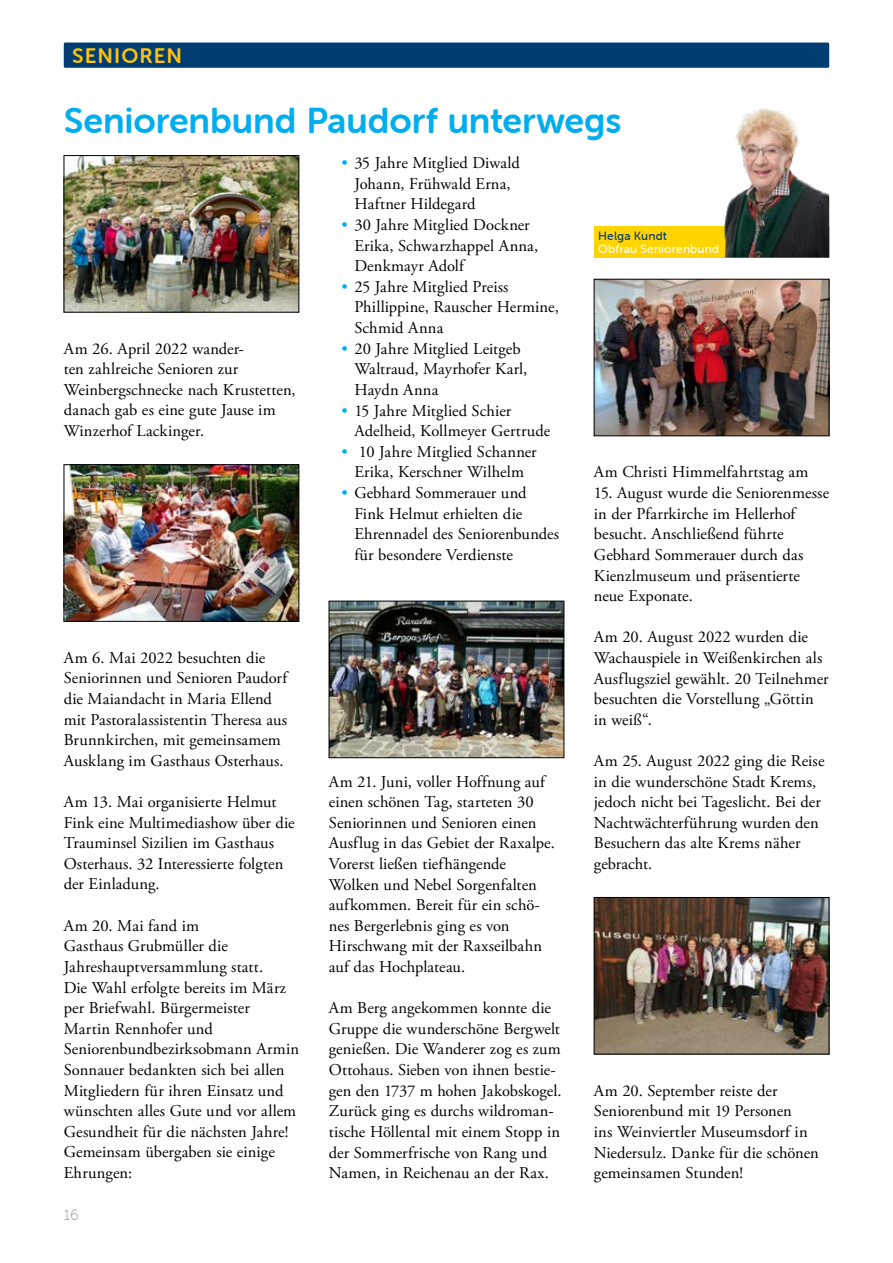
<style>
.page{position:relative;width:893px;height:1263px;background:#fff}
.page>*{position:absolute;margin:0;border:0;box-sizing:border-box;transform-origin:0 0}
.t1{font:36px "Museo Sans Rounded 700";letter-spacing:-.005em;color:#00aeef}
.t2{font:21px "Museo Sans Rounded 700";letter-spacing:.05em;color:#ffc20e}
.t3{font:16.5px/20.5px "Adobe Garamond Pro";letter-spacing:.005em;color:#000}
.t4{font:15px "Museo Sans Rounded 100";color:#939598}
.t5{font:12px "Museo Sans Rounded 500";letter-spacing:.015em;color:#fff}
.t6{font:12px "Museo Sans Rounded 500";letter-spacing:.015em;color:#003d73}
.s1{color:#00aeef}
</style>
<div class="page">
<div style="left:64px;top:43px;width:765px;height:25px;background:#003d73"></div>
<img style="left:66px;top:157px;width:231px;height:153px">
<div style="left:64px;top:155px;width:235px;height:157px;border:1px solid #000"></div>
<img style="left:66px;top:466px;width:231px;height:153px">
<div style="left:64px;top:464px;width:235px;height:157px;border:1px solid #000"></div>
<img style="left:331px;top:603px;width:231px;height:153px">
<div style="left:329px;top:601px;width:235px;height:157px;border:1px solid #000"></div>
<img style="left:596px;top:281px;width:231px;height:153px">
<div style="left:594px;top:279px;width:235px;height:157px;border:1px solid #000"></div>
<img style="left:596px;top:899px;width:231px;height:153px">
<div style="left:594px;top:897px;width:235px;height:157px;border:1px solid #000"></div>
<div style="left:594px;top:226px;width:235px;height:32px;background:#ffd400"></div>
<img style="left:724px;top:108px;width:105px;height:150px">
<p class="t2" style="left:72px;top:44px;width:111px">SENIOREN</p>
<h1 class="t1" style="left:64px;top:101px;width:559px">Seniorenbund Paudorf unterwegs</h1>
<p class="t3" style="left:64px;top:339px;width:233px">Am 26. April 2022 wander-<br>ten zahlreiche Senioren zur<br>Weinbergschnecke nach Krustetten, danach gab es eine gute Jause im<br>Winzerhof Lackinger.</p>
<p class="t3" style="left:354px;top:153px;width:167px;text-indent:-13px"><span class="s1">•</span> 35 Jahre Mitglied Diwald<br>Johann, Frühwald Erna,<br>Haftner Hildegard</p>
<p class="t3" style="left:354px;top:215px;width:185px;text-indent:-13px"><span class="s1">•</span> 30 Jahre Mitglied Dockner<br>Erika, Schwarzhappel Anna,<br>Denkmayr Adolf</p>
<p class="t3" style="left:354px;top:277px;width:206px;text-indent:-13px"><span class="s1">•</span> 25 Jahre Mitglied Preiss<br>Phillippine, Rauscher Hermine,<br>Schmid Anna</p>
<p class="t3" style="left:354px;top:339px;width:174px;text-indent:-13px"><span class="s1">•</span> 20 Jahre Mitglied Leitgeb<br>Waltraud, Mayrhofer Karl,<br>Haydn Anna</p>
<p class="t3" style="left:354px;top:401px;width:197px;text-indent:-13px"><span class="s1">•</span> 15 Jahre Mitglied Schier<br>Adelheid, Kollmeyer Gertrude</p>
<p class="t3" style="left:342px;top:442px;width:197px;text-align:center"><span class="s1">•</span> 10 Jahre Mitglied Schanner<br>Erika, Kerschner Wilhelm</p>
<p class="t3" style="left:354px;top:483px;width:206px;text-indent:-13px"><span class="s1">•</span> Gebhard Sommerauer und<br>Fink Helmut erhielten die<br>Ehrennadel des Seniorenbundes für besondere Verdienste</p>
<p class="t3" style="left:64px;top:648px;width:225px">Am 6. Mai 2022 besuchten die<br>Seniorinnen und Senioren Paudorf die Maiandacht in Maria Ellend mit Pastoralassistentin Theresa aus<br>Brunnkirchen, mit gemeinsamem<br>Ausklang im Gasthaus Osterhaus.</p>
<p class="t3" style="left:64px;top:792px;width:232px">Am 13. Mai organisierte Helmut<br>Fink eine Multimediashow über die<br>Trauminsel Sizilien im Gasthaus<br>Osterhaus. 32 Interessierte folgten der Einladung.</p>
<p class="t3" style="left:64px;top:916px;width:237px">Am 20. Mai fand im<br>Gasthaus Grubmüller die<br>Jahreshauptversammlung statt.<br>Die Wahl erfolgte bereits im März per Briefwahl. Bürgermeister<br>Martin Rennhofer und<br>Seniorenbundbezirksobmann Armin<br>Sonnauer bedankten sich bei allen<br>Mitgliedern für ihren Einsatz und wünschten alles Gute und vor allem<br>Gesundheit für die nächsten Jahre!<br>Gemeinsam übergaben sie einige<br>Ehrungen:</p>
<p class="t4" style="left:64px;top:1207px;width:17px">16</p>
<p class="t3" style="left:329px;top:771px;width:228px">Am 21. Juni, voller Hoffnung auf einen schönen Tag, starteten 30<br>Seniorinnen und Senioren einen<br>Ausflug in das Gebiet der Raxalpe.<br>Vorerst ließen tiefhängende<br>Wolken und Nebel Sorgenfalten aufkommen. Bereit für ein schö&shy;nes Bergerlebnis ging es von<br>Hirschwang mit der Raxseilbahn auf das Hochplateau.</p>
<p class="t3" style="left:329px;top:998px;width:234px">Am Berg angekommen konnte die<br>Gruppe die wunderschöne Bergwelt genießen. Die Wanderer zog es zum<br>Ottohaus. Sieben von ihnen bestie&shy;gen den 1737 m hohen Jakobskogel.<br>Zurück ging es durchs wildroman&shy;tische Höllental mit einem Stopp in der Sommerfrische von Rang und<br>Namen, in Reichenau an der Rax.</p>
<p class="t6" style="left:598px;top:229px;width:70px">Helga Kundt</p>
<p class="t5" style="left:598px;top:242px;width:123px">Obfrau Seniorenbund</p>
<p class="t3" style="left:594px;top:462px;width:216px">Am Christi Himmelfahrtstag am</p>
<p class="t3" style="left:594px;top:483px;width:237px">15. August wurde die Seniorenmesse in der Pfarrkirche im Hellerhof besucht. Anschließend führte<br>Gebhard Sommerauer durch das<br>Kienzlmuseum und präsentierte neue Exponate.</p>
<p class="t3" style="left:594px;top:627px;width:236px">Am 20. August 2022 wurden die<br>Wachauspiele in Weißenkirchen als<br>Ausflugsziel gewählt. 20 Teilnehmer besuchten die Vorstellung „Göttin in weiß“.</p>
<p class="t3" style="left:594px;top:751px;width:232px">Am 25. August 2022 ging die Reise in die wunderschöne Stadt Krems, jedoch nicht bei Tageslicht. Bei der<br>Nachtwächterführung wurden den<br>Besuchern das alte Krems näher gebracht.</p>
<p class="t3" style="left:594px;top:1081px;width:226px">Am 20. September reiste der<br>Seniorenbund mit 19 Personen<br>ins Weinviertler Museumsdorf in<br>Niedersulz. Danke für die schönen gemeinsamen Stunden!</p>
</div>
